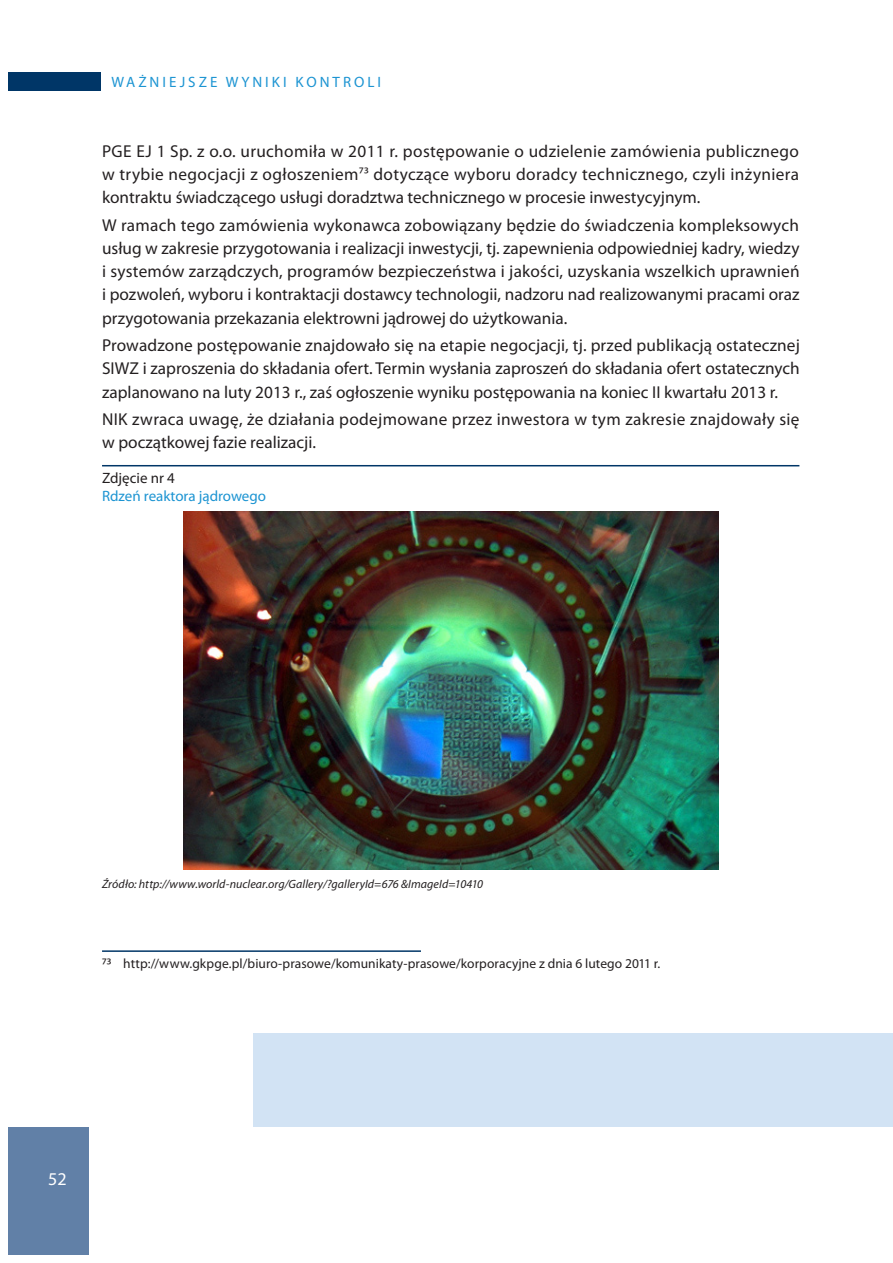
<style>
.page{position:relative;width:893px;height:1263px;background:#fff}
.page>*{position:absolute;margin:0;border:0;box-sizing:border-box;transform-origin:0 0}
.t1{font:18px "Myriad Pro";color:#fff}
.t2{font:17.25px/23.2px "Myriad Pro";color:#231f20;text-align:justify}
.t3{font:17.25px/23.2px "Myriad Pro";letter-spacing:.02em;color:#231f20}
.t4{font:15px "Myriad Pro";letter-spacing:.2em;color:#1c94d2}
.t5{font:15px "Myriad Pro";color:#1c94d2}
.t6{font:15px "Myriad Pro";color:#231f20}
.t7{font:13.5px "Myriad Pro";color:#231f20}
.t8{font:italic 12px "Myriad Pro";letter-spacing:.005em;color:#231f20}
.s1{font-size:15px}
</style>
<div class="page">
<div style="left:9px;top:1127px;width:80px;height:127px;background:#6180a7"></div>
<div style="left:9px;top:72px;width:92px;height:19px;background:#003667"></div>
<hr style="left:102px;top:465px;width:697px;height:1px;background:#003667">
<hr style="left:102px;top:950px;width:319px;height:2px;background:#003667">
<img style="left:183px;top:511px;width:535px;height:359px">
<div style="left:254px;top:1033px;width:639px;height:94px;background:#d2e3f4"></div>
<p class="t4" style="left:111px;top:73px;width:269px">ważnie j sze wyni ki kont roli</p>
<p class="t2" style="left:102px;top:139px;width:699px">PG E EJ 1 Sp. z o.o. uruchomiła w 2011 r. postępowanie o udzielenie zamówienia publicznego w trybie negocjacji z ogłoszeniem<span class="s1">73</span> dotyczące wyboru doradcy technicznego, czyli inżyniera kontraktu świadczącego usługi doradztwa technicznego w procesie inwestycyjnym.</p>
<p class="t2" style="left:102px;top:213px;width:699px">W ramach tego zamówienia wykonawca zobowiązany będzie do świadczenia kompleksowych usług w zakresie przygotowania i realizacji inwestycji, tj. zapewnienia odpowiedniej kadry, wiedzy i systemów zarządczych, programów bezpieczeństwa i jakości, uzyskania wszelkich uprawnień i pozwoleń, wyboru i kontraktacji dostawcy technologii, nadzoru nad realizowanymi pracami oraz przygotowania przekazania elektrowni jądrowej do użytkowania.</p>
<p class="t2" style="left:102px;top:333px;width:699px">Prowadzone postępowanie znajdowało się na etapie negocjacji, tj. przed publikacją ostatecznej SIWZ i zaproszenia do składania ofert. Termin wysłania zaproszeń do składania ofert ostatecznych zaplanowano na luty 2013 r., zaś ogłoszenie wyniku postępowania na koniec II kwartału 2013 r.</p>
<p class="t3" style="left:102px;top:407px;width:699px">NIK zwraca uwagę, że działania podejmowane przez inwestora w tym zakresie znajdowały się w początkowej fazie realizacji.</p>
<p class="t6" style="left:102px;top:469px;width:74px">Zdjęcie nr 4</p>
<p class="t5" style="left:102px;top:487px;width:166px">Rdzeń reaktora jądrowego</p>
<p class="t8" style="left:102px;top:877px;width:382px">Źródło: http://www.world-nuclear.org/Gallery/?galleryId=676 &amp;ImageId=10410</p>
<p class="t7" style="left:102px;top:955px;width:560px"><span class="s1">73</span> http://www.gkpge.pl/biuro-prasowe/komunikaty-prasowe/korporacyjne z dnia 6 lutego 2011 r.</p>
<p class="t1" style="left:48px;top:1168px;width:20px">52</p>
</div>
